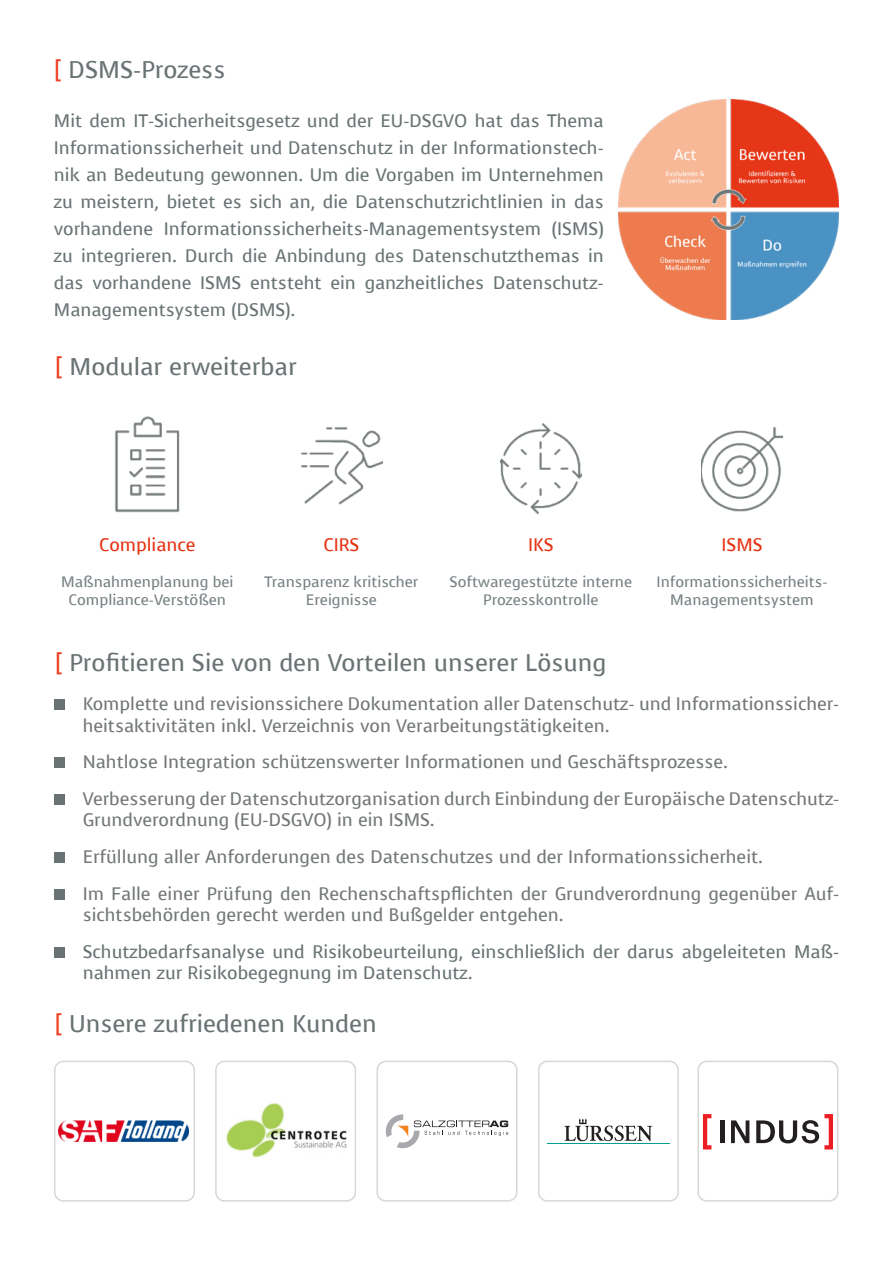
<style>
.page{position:relative;width:893px;height:1263px;background:#fff}
.page>*{position:absolute;margin:0;border:0;box-sizing:border-box;transform-origin:0 0}
.t1{font:24px "Voces";color:#697374}
.t2{font:18px/36.6px "Voces";color:#737877}
.t3{font:18px/27px "Voces";color:#697374}
.t4{font:18px "Voces";color:#e63212}
.t5{font:15px/18px "Voces";color:#778083;text-align:center}
.s1{color:#ef3e22}
</style>
<div class="page">
<div style="left:54px;top:699px;width:10px;height:10px;background:#697374"></div>
<div style="left:54px;top:757px;width:10px;height:11px;background:#697374"></div>
<div style="left:54px;top:794px;width:10px;height:11px;background:#697374"></div>
<div style="left:54px;top:852px;width:10px;height:11px;background:#697374"></div>
<div style="left:54px;top:889px;width:10px;height:11px;background:#697374"></div>
<div style="left:54px;top:947px;width:10px;height:11px;background:#697374"></div>
<img style="left:115px;top:416px;width:65px;height:97px">
<img style="left:301px;top:427px;width:81px;height:78px">
<img style="left:500px;top:423px;width:82px;height:92px">
<img style="left:701px;top:427px;width:82px;height:85px">
<img style="left:619px;top:99px;width:220px;height:220px">
<div style="left:54px;top:1061px;width:141px;height:140px;border:2px solid #d6d7d8;border-radius:9px"></div>
<div style="left:697px;top:1061px;width:141px;height:140px;border:2px solid #d6d7d8;border-radius:9px"></div>
<div style="left:215px;top:1061px;width:141px;height:140px;border:2px solid #d6d7d8;border-radius:9px"></div>
<div style="left:377px;top:1061px;width:140px;height:140px;border:2px solid #d6d7d8;border-radius:9px"></div>
<div style="left:538px;top:1061px;width:141px;height:140px;border:2px solid #d6d7d8;border-radius:9px"></div>
<img style="left:226px;top:1103px;width:121px;height:54px">
<svg style="left:386px;top:1114px;width:122px;height:34px"></svg>
<svg style="left:565px;top:1118px;width:87px;height:23px"></svg>
<hr style="left:547px;top:1143px;width:123px;height:1px;background:#009c8e">
<hr style="left:720px;top:1120px;width:4px;height:23px;background:#231f20">
<svg style="left:731px;top:1120px;width:18px;height:23px"></svg>
<svg style="left:703px;top:1114px;width:8px;height:35px"></svg>
<svg style="left:756px;top:1114px;width:77px;height:35px"></svg>
<img style="left:58px;top:1120px;width:130px;height:22px">
<h1 class="t1" style="left:54px;top:54px;width:173px"><span class="s1">[</span> DSMS-Prozess</h1>
<p class="t3" style="left:54px;top:107px;width:551px;text-align:justify">Mit dem IT-Sicherheitsgesetz und der EU-DSGVO hat das Thema Informationssicherheit und Datenschutz in der Informationstech&shy;nik an Bedeutung gewonnen. Um die Vorgaben im Unternehmen zu meistern, bietet es sich an, die Datenschutzrichtlinien in das vorhandene Informationssicherheits-Managementsystem (ISMS) zu integrieren. Durch die Anbindung des Datenschutzthemas in das vorhandene ISMS entsteht ein ganzheitliches Datenschutz-Managementsystem (DSMS).</p>
<h1 class="t1" style="left:55px;top:351px;width:243px"><span class="s1">[</span> Modular erweiterbar</h1>
<p class="t4" style="left:99px;top:532px;width:98px">Compliance</p>
<p class="t5" style="left:61px;top:573px;width:174px">Maßnahmenplanung bei<br>Compliance-Verstößen</p>
<p class="t4" style="left:323px;top:532px;width:38px">CIRS</p>
<p class="t5" style="left:265px;top:573px;width:155px">Transparenz kritischer<br>Ereignisse</p>
<p class="t4" style="left:528px;top:532px;width:27px">IKS</p>
<p class="t5" style="left:450px;top:573px;width:184px">Softwaregestützte interne<br>Prozesskontrolle</p>
<h1 class="t1" style="left:55px;top:647px;width:553px"><span class="s1">[</span> Profitieren Sie von den Vorteilen unserer Lösung</h1>
<p class="t4" style="left:721px;top:532px;width:43px">ISMS</p>
<p class="t5" style="left:657px;top:573px;width:172px">Informationssicherheits-<br>Managementsystem</p>
<p class="t2" style="left:83px;top:693px;width:758px;line-height:21.6px">Komplette und revisionssichere Dokumentation aller Datenschutz- und Informationssicher&shy;heitsaktivitäten inkl. Verzeichnis von Verarbeitungstätigkeiten.</p>
<p class="t2" style="left:83px;top:744px;width:758px">Nahtlose Integration schützenswerter Informationen und Geschäftsprozesse.<br>Verbesserung der Datenschutzorganisation durch Einbindung der Europäische Datenschutz-</p>
<p class="t2" style="left:83px;top:802px;width:758px">Grundverordnung (EU-DSGVO) in ein ISMS.<br>Erfüllung aller Anforderungen des Datenschutzes und der Informationssicherheit.<br>Im Falle einer Prüfung den Rechenschaftspflichten der Grundverordnung gegenüber Auf-</p>
<p class="t2" style="left:83px;top:897px;width:483px">sichtsbehörden gerecht werden und Bußgelder entgehen.</p>
<p class="t3" style="left:83px;top:941px;width:758px;line-height:21.6px">Schutzbedarfsanalyse und Risikobeurteilung, einschließlich der darus abgeleiteten Maß&shy;nahmen zur Risikobegegnung im Datenschutz.</p>
<h1 class="t1" style="left:54px;top:1008px;width:324px"><span class="s1">[</span> Unsere zufriedenen Kunden</h1>
</div>
